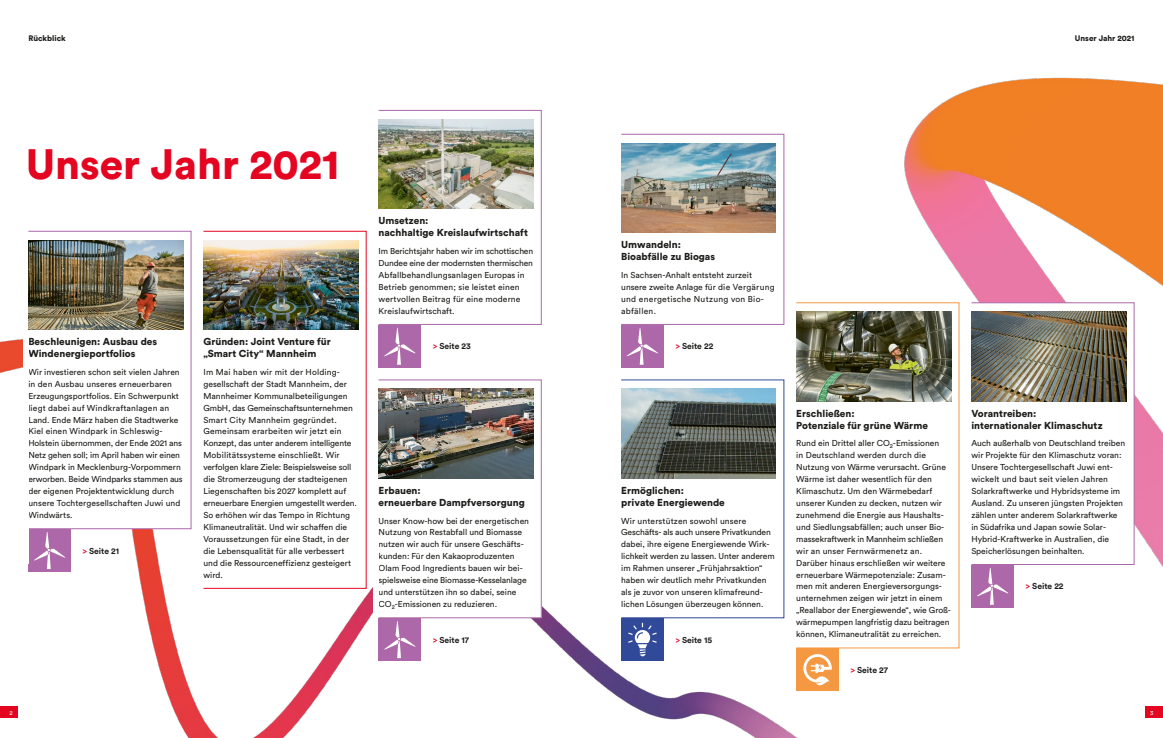
<style>
.page{position:relative;width:1163px;height:738px;background:#fff}
.page>*{position:absolute;margin:0;border:0;box-sizing:border-box;transform-origin:0 0}
.t1{font:900 42px "Circular Pro";color:#e40521}
.t2{font:900 10px/11.9px "Circular Pro";color:#1d1d1b}
.t3{font:8.5px/11.9px "Circular Pro";color:#1d1d1b}
.t4{font:700 8.5px "Circular Pro";color:#1d1d1b}
.t5{font:900 8px "Circular Pro";color:#1d1d1b}
.t6{font:6px "Circular Pro";color:#fff}
.s1{color:#e40521}
</style>
<div class="page">
<img style="left:0;top:77px;width:1162px;height:660px">
<svg style="left:970px;top:301px;width:164px;height:264px"></svg>
<img style="left:971px;top:311px;width:154px;height:90px">
<div style="left:971px;top:564px;width:42px;height:43px;background:#ac68a8"></div>
<svg style="left:977px;top:567px;width:31px;height:37px"></svg>
<img style="left:377px;top:378px;width:165px;height:240px">
<div style="left:378px;top:617px;width:43px;height:43px;background:#ac68a8"></div>
<svg style="left:384px;top:621px;width:31px;height:36px"></svg>
<div style="left:621px;top:478px;width:163px;height:151px;background:#fff"></div>
<svg style="left:620px;top:378px;width:164px;height:240px"></svg>
<div style="left:621px;top:617px;width:42px;height:43px;background:#314999"></div>
<svg style="left:628px;top:622px;width:28px;height:34px"></svg>
<div style="left:28px;top:529px;width:43px;height:42px;background:#ac68a8"></div>
<svg style="left:34px;top:532px;width:31px;height:36px"></svg>
<img style="left:27px;top:230px;width:165px;height:299px">
<img style="left:202px;top:230px;width:165px;height:359px">
<div style="left:621px;top:325px;width:42px;height:42px;background:#ac68a8"></div>
<svg style="left:620px;top:133px;width:164px;height:231px"></svg>
<img style="left:621px;top:143px;width:154px;height:89px">
<svg style="left:795px;top:301px;width:164px;height:347px"></svg>
<img style="left:796px;top:311px;width:154px;height:90px">
<div style="left:796px;top:648px;width:42px;height:42px;background:#f49942"></div>
<svg style="left:803px;top:654px;width:28px;height:32px"></svg>
<div style="left:373px;top:539px;width:5px;height:76px;background:#fff"></div>
<div style="left:23px;top:334px;width:5px;height:45px;background:#fff"></div>
<div style="left:23px;top:397px;width:5px;height:166px;background:#fff"></div>
<svg style="left:377px;top:109px;width:165px;height:216px"></svg>
<div style="left:378px;top:325px;width:43px;height:42px;background:#ac68a8"></div>
<svg style="left:384px;top:327px;width:31px;height:37px"></svg>
<img style="left:378px;top:119px;width:155px;height:90px">
<p class="t5" style="left:28px;top:32px;width:39px">Rückblick</p>
<p class="t5" style="left:1074px;top:32px;width:61px">Unser Jahr 2021</p>
<h1 class="t1" style="left:26px;top:135px;width:315px">Unser Jahr 2021</h1>
<p class="t2" style="left:28px;top:335px;width:130px">Beschleunigen: Ausbau des<br>Windenergieportfolios</p>
<p class="t3" style="left:28px;top:365px;width:156px">Wir investieren schon seit vielen Jahren in den Ausbau unseres erneuerbaren Erzeugungsportfolios. Ein Schwerpunkt liegt dabei auf Windkraftanlagen an Land. Ende März haben die Stadtwerke Kiel einen Windpark in Schleswig-Holstein übernommen, der Ende 2021 ans Netz gehen soll; im April haben wir einen Windpark in Mecklenburg-Vorpommern erworben. Beide Windparks stammen aus der eigenen Projektentwicklung durch unsere Tochtergesellschaften Juwi und Windwärts.</p>
<p class="t4" style="left:83px;top:544px;width:38px"><span class="s1">&gt;</span> Seite 21</p>
<p class="t2" style="left:203px;top:335px;width:129px">Gründen: Joint Venture für „Smart City“ Mannheim</p>
<p class="t3" style="left:203px;top:365px;width:155px">Im Mai haben wir mit der Holding&shy;gesellschaft der Stadt Mannheim, der Mannheimer Kommunalbeteiligungen GmbH, das Gemeinschaftsunternehmen Smart City Mannheim gegründet.<br>Gemeinsam erarbeiten wir jetzt ein Konzept, das unter anderem intelligente Mobilitätssysteme einschließt. Wir verfolgen klare Ziele: Beispielsweise soll die Stromerzeugung der stadteigenen Liegenschaften bis 2027 komplett auf erneuerbare Energien umgestellt werden.<br>So erhöhen wir das Tempo in Richtung Klimaneutralität. Und wir schaffen die Voraussetzungen für eine Stadt, in der die Lebensqualität für alle verbessert und die Ressourceneffizienz gesteigert wird.</p>
<p class="t2" style="left:378px;top:214px;width:151px">Umsetzen:<br>nachhaltige Kreislaufwirtschaft</p>
<p class="t3" style="left:378px;top:244px;width:156px">Im Berichtsjahr haben wir im schottischen Dundee eine der modernsten thermischen Abfallbehandlungsanlagen Europas in Betrieb genommen; sie leistet einen wertvollen Beitrag für eine moderne Kreislaufwirtschaft.</p>
<p class="t4" style="left:433px;top:340px;width:39px"><span class="s1">&gt;</span> Seite 23</p>
<p class="t2" style="left:378px;top:483px;width:148px">Erbauen:<br>erneuerbare Dampfversorgung</p>
<p class="t3" style="left:378px;top:513px;width:152px">Unser Know-how bei der energetischen Nutzung von Restabfall und Biomasse nutzen wir auch für unsere Geschäfts&shy;kunden: Für den Kakaoproduzenten Olam Food Ingredients bauen wir bei&shy;spielsweise eine Biomasse-Kesselanlage und unterstützen ihn so dabei, seine CO<sub>2</sub>-Emissionen zu reduzieren.</p>
<p class="t4" style="left:433px;top:633px;width:38px"><span class="s1">&gt;</span> Seite 17</p>
<p class="t2" style="left:621px;top:238px;width:95px">Umwandeln:<br>Bioabfälle zu Biogas</p>
<p class="t3" style="left:621px;top:268px;width:155px">In Sachsen-Anhalt entsteht zurzeit unsere zweite Anlage für die Vergärung und energetische Nutzung von Bio&shy;abfällen.</p>
<p class="t4" style="left:675px;top:340px;width:39px"><span class="s1">&gt;</span> Seite 22</p>
<p class="t2" style="left:621px;top:483px;width:105px">Ermöglichen:<br>private Energiewende</p>
<p class="t3" style="left:621px;top:513px;width:155px">Wir unterstützen sowohl unsere Geschäfts- als auch unsere Privatkunden dabei, ihre eigene Energiewende Wirk&shy;lichkeit werden zu lassen. Unter anderem im Rahmen unserer „Frühjahrsaktion“ haben wir deutlich mehr Privatkunden als je zuvor von unseren klimafreund&shy;lichen Lösungen überzeugen können.</p>
<p class="t4" style="left:675px;top:633px;width:38px"><span class="s1">&gt;</span> Seite 15</p>
<p class="t2" style="left:796px;top:406px;width:133px">Erschließen:<br>Potenziale für grüne Wärme</p>
<p class="t3" style="left:796px;top:436px;width:156px">Rund ein Drittel aller CO<sub>2</sub>-Emissionen<br>in Deutschland werden durch die Nutzung von Wärme verursacht. Grüne Wärme ist daher wesentlich für den Klimaschutz. Um den Wärmebedarf unserer Kunden zu decken, nutzen wir zunehmend die Energie aus Haushalts&shy;und Siedlungsabfällen; auch unser Bio&shy;massekraftwerk in Mannheim schließen wir an unser Fernwärmenetz an.<br>Darüber hinaus erschließen wir weitere erneuerbare Wärmepotenziale: Zusam&shy;men mit anderen Energieversorgungs&shy;unternehmen zeigen wir jetzt in einem „Reallabor der Energiewende“, wie Groß&shy;wärmepumpen langfristig dazu beitragen können, Klimaneutralität zu erreichen.</p>
<p class="t4" style="left:850px;top:663px;width:39px"><span class="s1">&gt;</span> Seite 27</p>
<p class="t2" style="left:971px;top:406px;width:133px">Vorantreiben: internationaler Klimaschutz</p>
<p class="t3" style="left:971px;top:436px;width:155px">Auch außerhalb von Deutschland treiben wir Projekte für den Klimaschutz voran:<br>Unsere Tochtergesellschaft Juwi ent&shy;wickelt und baut seit vielen Jahren Solarkraftwerke und Hybridsysteme im Ausland. Zu unseren jüngsten Projekten zählen unter anderem Solarkraftwerke in Südafrika und Japan sowie Solar-Hybrid-Kraftwerke in Australien, die Speicherlösungen beinhalten.</p>
<p class="t4" style="left:1025px;top:580px;width:39px"><span class="s1">&gt;</span> Seite 22</p>
<p class="t6" style="left:9px;top:707px;width:5px">2</p>
<p class="t6" style="left:1149px;top:707px;width:5px">3</p>
</div>
